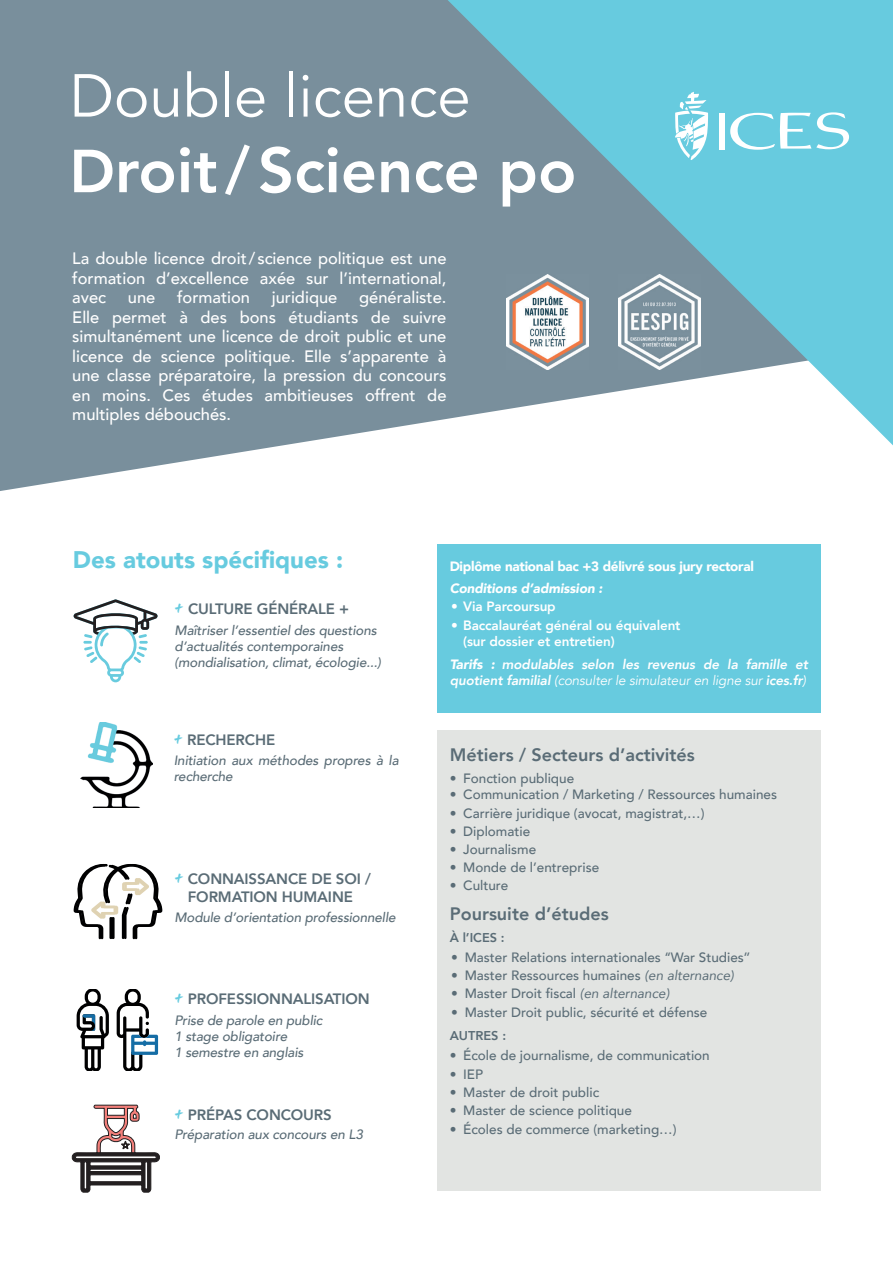
<style>
.page{position:relative;width:893px;height:1263px;background:#fff}
.page>*{position:absolute;margin:0;border:0;box-sizing:border-box;transform-origin:0 0}
.t1{font:800 63px "Avenir";color:#fff}
.t2{font:60px "Avenir";color:#fff}
.t3{font:900 24px "Avenir";color:#67cbdf}
.t4{font:800 18px "Avenir";color:#5a6c76}
.t5{font:500 16.5px/19.5px "Avenir";color:#fff;text-align:justify}
.t6{font:800 15px/18px "Avenir";letter-spacing:-.01em;color:#5a6c76;text-align:center}
.t7{font:500 13.5px "Avenir";color:#5a6c76}
.t8{font:italic 500 13.5px/16.2px "Avenir";letter-spacing:-.01em;color:#5a6c76}
.t9{font:italic 800 13.5px/16.2px "Avenir";letter-spacing:-.01em;color:#fff}
.t10{font:800 13.5px/16.2px "Avenir";letter-spacing:-.01em;color:#fff}
.t11{font:900 13.5px "Avenir";letter-spacing:-.02em;color:#fff}
.t12{font:italic 900 13.5px "Avenir";letter-spacing:-.01em;color:#fff}
.t13{font:800 12.75px "Avenir";color:#5a6c76}
.s1{font-size:60px}
.s2{font-family:"TT Ohneuleun B";font-weight:400;font-size:21px;color:#67cbdf}
.s3{font-weight:900}
.s4{font-weight:400}
.s5{font-weight:400;font-style:italic}
</style>
<div class="page">
<svg style="left:0;top:0;width:893px;height:491px;fill:#798f9c"></svg>
<svg style="left:448px;top:0;width:445px;height:445px;background:#81bdcc"></svg>
<div style="left:719px;top:113px;width:6px;height:37px;background:#fff"></div>
<svg style="left:730px;top:112px;width:119px;height:38px"></svg>
<svg style="left:675px;top:92px;width:33px;height:68px"></svg>
<div style="left:437px;top:730px;width:384px;height:461px;background:#e2e4e2"></div>
<img style="left:506px;top:275px;width:82px;height:94px">
<img style="left:618px;top:275px;width:83px;height:94px">
<div style="left:437px;top:544px;width:384px;height:169px;background:#67cbdf"></div>
<img style="left:80px;top:722px;width:72px;height:86px">
<svg style="left:77px;top:989px;width:32px;height:82px"></svg>
<svg style="left:117px;top:989px;width:41px;height:82px"></svg>
<svg style="left:74px;top:864px;width:88px;height:75px"></svg>
<svg style="left:72px;top:1105px;width:88px;height:87px"></svg>
<svg style="left:74px;top:599px;width:84px;height:83px"></svg>
<h2 class="t2" style="left:69px;top:60px;width:403px">Double licence</h2>
<h1 class="t1" style="left:69px;top:121px;width:509px"><span class="s1">D</span>roit /Science po</h1>
<p class="t5" style="left:72px;top:248px;width:376px">La double licence droit / science politique est une formation d’excellence axée sur l’international, avec</p>
<p class="t5" style="left:128px;top:287px;width:29px">une</p>
<p class="t5" style="left:177px;top:287px;width:75px">formation</p>
<p class="t5" style="left:272px;top:287px;width:67px">juridique</p>
<p class="t5" style="left:72px;top:287px;width:376px;text-indent:287px">généraliste.<br>Elle permet à des bons étudiants de suivre simultanément une licence de droit public et une licence de science politique. Elle s’apparente à une classe préparatoire, la pression du concours en moins. Ces études ambitieuses offrent de multiples débouchés.</p>
<h3 class="t3" style="left:73px;top:539px;width:272px">Des atouts spécifiques :</h3>
<p class="t6" style="left:175px;top:600px;width:176px"><span class="s2">+</span> CULTURE GÉNÉRALE +</p>
<p class="t8" style="left:175px;top:622px;width:208px">Maîtriser l’essentiel des questions d’actualités contemporaines (mondialisation, climat, écologie...)</p>
<p class="t6" style="left:174px;top:730px;width:103px"><span class="s2">+</span> RECHERCHE</p>
<p class="t8" style="left:174px;top:753px;width:227px">Initiation aux méthodes propres à la recherche</p>
<p class="t6" style="left:174px;top:870px;width:198px"><span class="s2">+</span> CONNAISSANCE DE SOI /<br>FORMATION HUMAINE</p>
<p class="t8" style="left:174px;top:909px;width:223px">Module d’orientation professionnelle</p>
<p class="t6" style="left:174px;top:990px;width:197px"><span class="s2">+</span> PROFESSIONNALISATION</p>
<p class="t8" style="left:174px;top:1012px;width:150px">Prise de parole en public<br>1 stage obligatoire<br>1 semestre en anglais</p>
<p class="t6" style="left:174px;top:1106px;width:159px"><span class="s2">+</span> PRÉPAS CONCOURS</p>
<p class="t8" style="left:174px;top:1127px;width:190px">Préparation aux concours en L3</p>
<p class="t11" style="left:450px;top:554px;width:306px">Diplôme national bac +3 délivré sous jury rectoral</p>
<p class="t12" style="left:450px;top:577px;width:154px">Conditions d’admission :</p>
<p class="t10" style="left:451px;top:599px;width:106px">• Via Parcoursup</p>
<p class="t10" style="left:463px;top:617px;width:219px;text-indent:-12px">• Baccalauréat général ou équivalent (sur dossier et entretien)</p>
<p class="t9" style="left:450px;top:656px;width:360px"><span class="s3">Tarifs :</span> modulables selon les revenus de la famille et quotient familial <span class="s4">(consulter le simulateur en ligne sur</span> ices.fr<span class="s4">)</span></p>
<h3 class="t4" style="left:450px;top:741px;width:247px">Métiers / Secteurs d’activités</h3>
<p class="t7" style="left:450px;top:767px;width:126px">• Fonction publique</p>
<p class="t7" style="left:450px;top:783px;width:329px">• Communication / Marketing / Ressources humaines</p>
<p class="t7" style="left:450px;top:802px;width:256px">• Carrière juridique (avocat, magistrat,…)</p>
<p class="t7" style="left:450px;top:820px;width:82px">• Diplomatie</p>
<p class="t7" style="left:450px;top:838px;width:88px">• Journalisme</p>
<p class="t7" style="left:450px;top:855px;width:151px">• Monde de l’entreprise</p>
<p class="t7" style="left:450px;top:873px;width:60px">• Culture</p>
<h3 class="t4" style="left:450px;top:900px;width:160px">Poursuite d’études</h3>
<p class="t13" style="left:450px;top:927px;width:57px">À l’ICES :</p>
<p class="t7" style="left:451px;top:945px;width:300px">• Master Relations internationales ‘‘War Studies’’</p>
<p class="t7" style="left:451px;top:963px;width:284px">• Master Ressources humaines <span class="s5">(en alternance)</span></p>
<p class="t7" style="left:451px;top:982px;width:220px">• Master Droit fiscal <span class="s5">(en alternance)</span></p>
<p class="t7" style="left:451px;top:1000px;width:258px">• Master Droit public, sécurité et défense</p>
<p class="t13" style="left:450px;top:1026px;width:58px">AUTRES :</p>
<p class="t7" style="left:450px;top:1044px;width:262px">• École de journalisme, de communication</p>
<p class="t7" style="left:450px;top:1062px;width:35px">• IEP</p>
<p class="t7" style="left:450px;top:1081px;width:151px">• Master de droit public</p>
<p class="t7" style="left:450px;top:1099px;width:184px">• Master de science politique</p>
<p class="t7" style="left:450px;top:1117px;width:228px">• Écoles de commerce (marketing…)</p>
</div>
